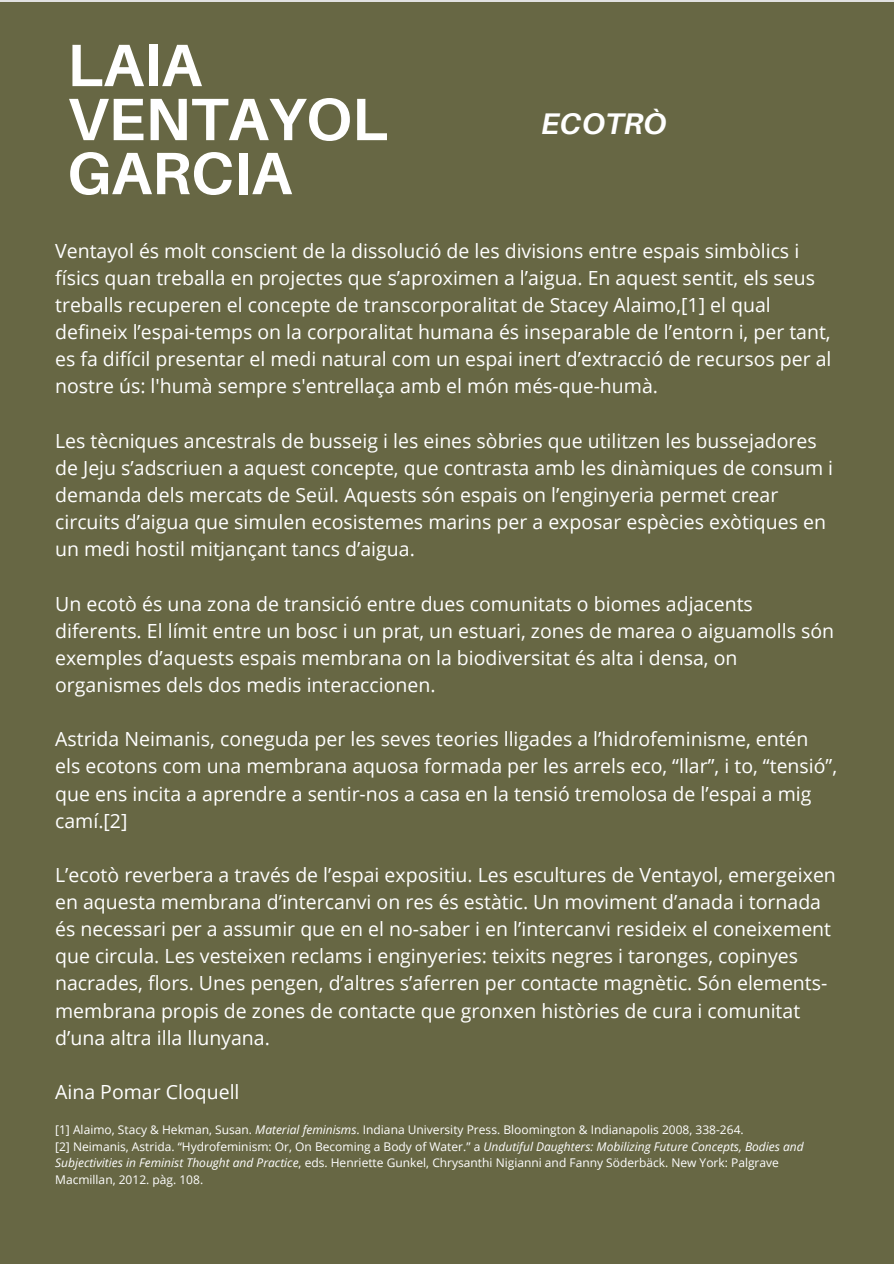
<style>
.page{position:relative;width:894px;height:1264px;background:#fff}
.page>*{position:absolute;margin:0;border:0;box-sizing:border-box;transform-origin:0 0}
.t1{font:700 59.85px/54px "Aileron";color:#fff}
.t2{font:italic 700 29.85px "Aileron";color:#fff}
.t3{font:19.5px/27.2px "Open Sans";color:#fff}
.t4{font:12px/16.6px "Open Sans";color:#fff}
.s1{font-style:italic}
</style>
<div class="page">
<div style="left:0;top:2px;width:893px;height:1261px;background:#676744"></div>
<h1 class="t1" style="left:67px;top:37px;width:322px">LAIA<br>VENTAYOL<br>GARCIA</h1>
<h2 class="t2" style="left:541px;top:105px;width:126px">ECOTRÒ</h2>
<h3 class="t3" style="left:55px;top:236px;width:777px">Ventayol és molt conscient de la dissolució de les divisions entre espais simbòlics i físics quan treballa en projectes que s’aproximen a l’aigua. En aquest sentit, els seus treballs recuperen el concepte de transcorporalitat de Stacey Alaimo,[1] el qual defineix l’espai-temps on la corporalitat humana és inseparable de l’entorn i, per tant, es fa difícil presentar el medi natural com un espai inert d’extracció de recursos per al nostre ús: l'humà sempre s'entrellaça amb el món més-que-humà.</h3>
<h3 class="t3" style="left:55px;top:426px;width:779px">Les tècniques ancestrals de busseig i les eines sòbries que utilitzen les bussejadores de Jeju s’adscriuen a aquest concepte, que contrasta amb les dinàmiques de consum i demanda dels mercats de Seül. Aquests són espais on l’enginyeria permet crear circuits d’aigua que simulen ecosistemes marins per a exposar espècies exòtiques en un medi hostil mitjançant tancs d’aigua.</h3>
<h3 class="t3" style="left:55px;top:589px;width:780px">Un ecotò és una zona de transició entre dues comunitats o biomes adjacents diferents. El límit entre un bosc i un prat, un estuari, zones de marea o aiguamolls són exemples d’aquests espais membrana on la biodiversitat és alta i densa, on organismes dels dos medis interaccionen.</h3>
<h3 class="t3" style="left:55px;top:725px;width:783px">Astrida Neimanis, coneguda per les seves teories lligades a l’hidrofeminisme, entén els ecotons com una membrana aquosa formada per les arrels eco, “llar”, i to, “tensió”, que ens incita a aprendre a sentir-nos a casa en la tensió tremolosa de l’espai a mig camí.[2]</h3>
<h3 class="t3" style="left:55px;top:860px;width:782px">L’ecotò reverbera a través de l’espai expositiu. Les escultures de Ventayol, emergeixen en aquesta membrana d’intercanvi on res és estàtic. Un moviment d’anada i tornada és necessari per a assumir que en el no-saber i en l’intercanvi resideix el coneixement que circula. Les vesteixen reclams i enginyeries: teixits negres i taronges, copinyes nacrades, flors. Unes pengen, d’altres s’aferren per contacte magnètic. Són elements&shy;membrana propis de zones de contacte que gronxen històries de cura i comunitat d’una altra illa llunyana.</h3>
<h3 class="t3" style="left:55px;top:1077px;width:186px">Aina Pomar Cloquell</h3>
<p class="t4" style="left:55px;top:1121px;width:689px">[1] Alaimo, Stacy &amp; Hekman, Susan. <span class="s1">Material feminisms</span>. Indiana University Press. Bloomington &amp; Indianapolis 2008, 338-264.</p>
<p class="t4" style="left:55px;top:1137px;width:749px">[2] Neimanis, Astrida. “Hydrofeminism: Or, On Becoming a Body of Water.” a <span class="s1">Undutiful Daughters: Mobilizing Future Concepts, Bodies and<br>Subjectivities in Feminist Thought and Practice</span>, eds. Henriette Gunkel, Chrysanthi Nigianni and Fanny Söderbäck. New York: Palgrave<br>Macmillan, 2012. pàg. 108.</p>
</div>
